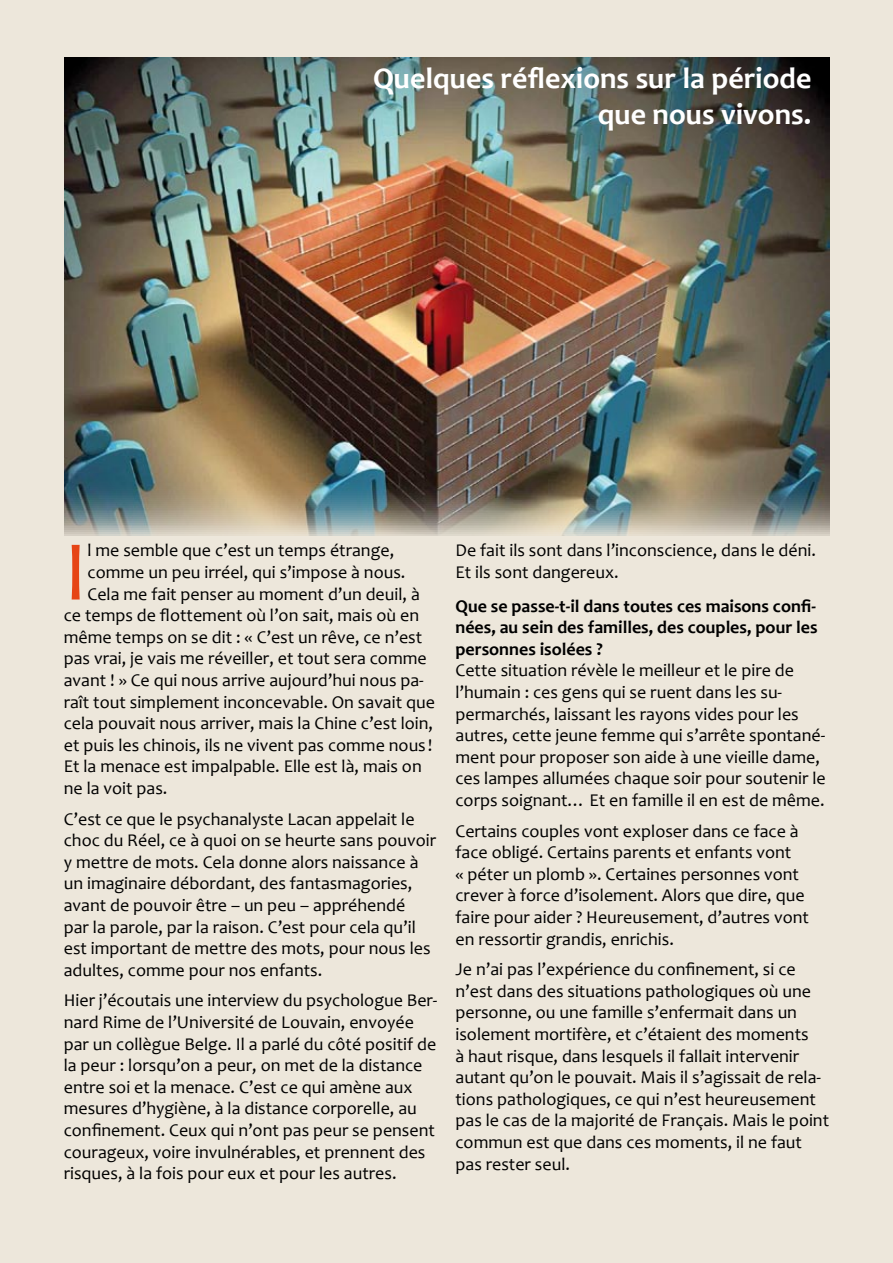
<style>
.page{position:relative;width:893px;height:1263px;background:#ede7db}
.page>*{position:absolute;margin:0;border:0;box-sizing:border-box;transform-origin:0 0}
.t1{font:85.95px "Candara";color:#e64415}
.t2{font:700 30px/36px "Candara";color:#fff;text-align:right}
.t3{font:18px/21.6px "Candara";color:#000}
.t4{font:700 18px/21.6px "Candara";color:#000;text-align:justify}
</style>
<div class="page">
<img style="left:65px;top:58px;width:765px;height:477px">
<h2 class="t2" style="left:373px;top:60px;width:440px">Quelques réflexions sur la période que nous vivons.</h2>
<h1 class="t1" style="left:64px;top:520px;width:25px">I</h1>
<p class="t3" style="left:88px;top:540px;width:308px">l me semble que c’est un temps étrange,</p>
<p class="t3" style="left:88px;top:561px;width:319px">comme un peu irréel, qui s’impose à nous.</p>
<p class="t3" style="left:88px;top:583px;width:334px">Cela me fait penser au moment d’un deuil, à</p>
<p class="t3" style="left:64px;top:604px;width:357px">ce temps de flottement où l’on sait, mais où en</p>
<p class="t3" style="left:64px;top:626px;width:360px">même temps on se dit : « C’est un rêve, ce n’est</p>
<p class="t3" style="left:64px;top:648px;width:364px">pas vrai, je vais me réveiller, et tout sera comme</p>
<p class="t3" style="left:64px;top:669px;width:361px">avant ! » Ce qui nous arrive aujourd’hui nous pa-</p>
<p class="t3" style="left:64px;top:691px;width:373px">raît tout simplement inconcevable. On savait que</p>
<p class="t3" style="left:64px;top:712px;width:371px">cela pouvait nous arriver, mais la Chine c’est loin,</p>
<p class="t3" style="left:64px;top:734px;width:370px">et puis les chinois, ils ne vivent pas comme nous !</p>
<p class="t3" style="left:64px;top:756px;width:359px">Et la menace est impalpable. Elle est là, mais on</p>
<p class="t3" style="left:64px;top:777px;width:105px">ne la voit pas.</p>
<p class="t3" style="left:64px;top:808px;width:374px">C’est ce que le psychanalyste Lacan appelait le choc du Réel, ce à quoi on se heurte sans pouvoir y mettre de mots. Cela donne alors naissance à un imaginaire débordant, des fantasmagories, avant de pouvoir être – un peu – appréhendé<br>par la parole, par la raison. C’est pour cela qu’il est important de mettre des mots, pour nous les adultes, comme pour nos enfants.</p>
<p class="t3" style="left:64px;top:990px;width:375px">Hier j’écoutais une interview du psychologue Ber&shy;nard Rime de l’Université de Louvain, envoyée par un collègue Belge. Il a parlé du côté positif de la peur : lorsqu’on a peur, on met de la distance entre soi et la menace. C’est ce qui amène aux mesures d’hygiène, à la distance corporelle, au confinement. Ceux qui n’ont pas peur se pensent courageux, voire invulnérables, et prennent des risques, à la fois pour eux et pour les autres.</p>
<p class="t3" style="left:455px;top:540px;width:362px">De fait ils sont dans l’inconscience, dans le déni.<br>Et ils sont dangereux.</p>
<p class="t4" style="left:455px;top:595px;width:364px">Que se passe-t-il dans toutes ces maisons confi&shy;nées, au sein des familles, des couples, pour les personnes isolées ?</p>
<p class="t3" style="left:455px;top:660px;width:372px">Cette situation révèle le meilleur et le pire de l’humain : ces gens qui se ruent dans les su&shy;permarchés, laissant les rayons vides pour les autres, cette jeune femme qui s’arrête spontané&shy;ment pour proposer son aide à une vieille dame, ces lampes allumées chaque soir pour soutenir le corps soignant… Et en famille il en est de même.</p>
<p class="t3" style="left:455px;top:820px;width:355px">Certains couples vont exploser dans ce face à face obligé. Certains parents et enfants vont<br>« péter un plomb ». Certaines personnes vont crever à force d’isolement. Alors que dire, que faire pour aider ? Heureusement, d’autres vont en ressortir grandis, enrichis.</p>
<p class="t3" style="left:455px;top:958px;width:375px">Je n’ai pas l’expérience du confinement, si ce n’est dans des situations pathologiques où une personne, ou une famille s’enfermait dans un isolement mortifère, et c’étaient des moments<br>à haut risque, dans lesquels il fallait intervenir autant qu’on le pouvait. Mais il s’agissait de rela&shy;tions pathologiques, ce qui n’est heureusement pas le cas de la majorité de Français. Mais le point commun est que dans ces moments, il ne faut pas rester seul.</p>
</div>
